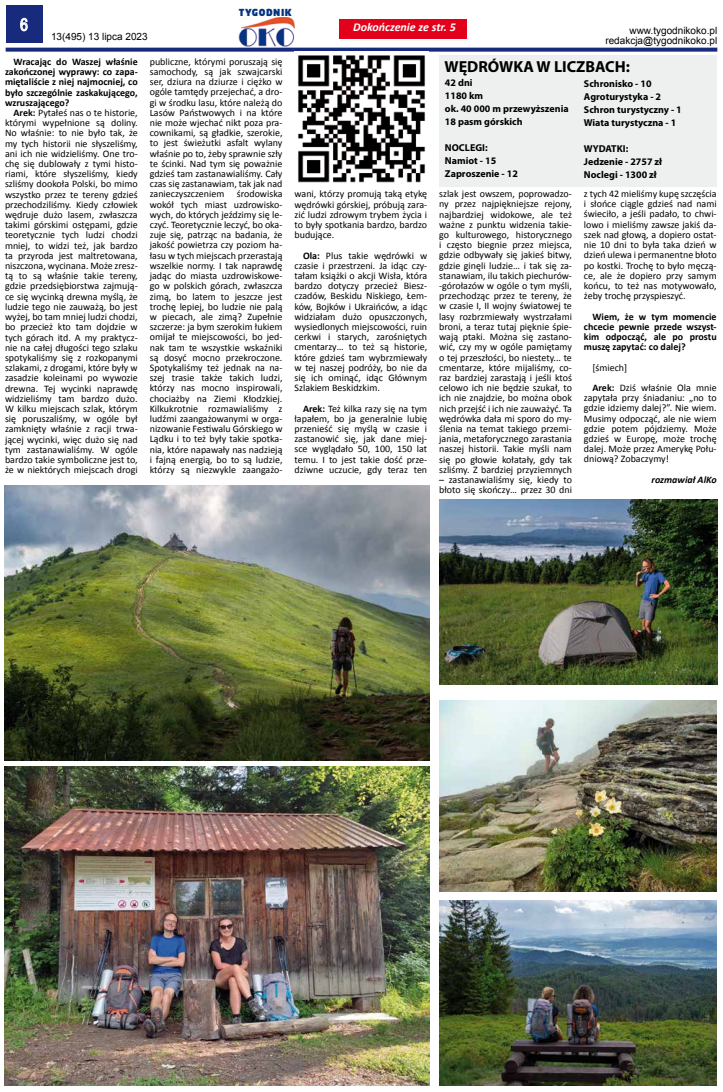
<style>
.page{position:relative;width:723px;height:1092px;background:#fff}
.page>*{position:absolute;margin:0;border:0;box-sizing:border-box;transform-origin:0 0}
.t1{font:17px "Arial Narrow";color:#fff}
.t2{font:700 16px "Myriad Pro";color:#000}
.t3{font:italic 700 12px "Calibri";color:#fff}
.t4{font:10px/10.2px "Calibri";color:#000;text-align:justify}
.t5{font:700 10px/10.2px "Calibri";color:#000;text-align:justify}
.t6{font:700 10px/13px "Myriad Pro";color:#000}
.t7{font:10px/10px "Arial";color:#000;text-align:right}
.t8{font:italic 700 10px "Calibri";color:#000}
.t9{font:900 9.6px "Neo Sans Pro";letter-spacing:.06em;color:#053481}
.s1{font-weight:700}
</style>
<div class="page">
<div style="left:6px;top:6px;width:37px;height:37px;background:#182a7b"></div>
<svg style="left:20px;top:18px;width:8px;height:13px"></svg>
<svg style="left:6px;top:48px;width:711px;height:4px;background:#293a84"></svg>
<img style="left:238px;top:17px;width:56px;height:29px">
<div style="left:339px;top:19px;width:128px;height:19px;background:#e2001a"></div>
<img style="left:439px;top:900px;width:278px;height:185px">
<img style="left:4px;top:485px;width:425px;height:275px">
<img style="left:4px;top:766px;width:425px;height:319px">
<img style="left:439px;top:700px;width:278px;height:191px">
<img style="left:439px;top:499px;width:278px;height:185px">
<img style="left:294px;top:51px;width:135px;height:132px">
<div style="left:439px;top:55px;width:278px;height:131px;background:#eeefef"></div>
<h1 class="t1" style="left:20px;top:12px;width:9px">6</h1>
<p class="t7" style="left:51px;top:32px;width:98px">13(495) 13 lipca 2023</p>
<p class="t9" style="left:239px;top:6px;width:55px">TYGODNIK</p>
<p class="t3" style="left:353px;top:19px;width:104px">Dokończenie ze str. 5</p>
<p class="t7" style="left:605px;top:25px;width:113px">www.tygodnikoko.pl redakcja@tygodnikoko.pl</p>
<p class="t5" style="left:5px;top:56px;width:134px;text-indent:9px">Wracając do Waszej właśnie zakończonej wyprawy: co zapa&shy;miętaliście z niej najmocniej, co było szczególnie zaskakującego, wzruszającego?</p>
<p class="t4" style="left:5px;top:107px;width:134px;text-indent:8px"><span class="s1">Arek:</span> Pytałeś nas o te historie, którymi wypełnione są doliny.<br>No właśnie: to nie było tak, że my tych historii nie słyszeliśmy, ani ich nie widzieliśmy. One tro&shy;chę się dublowały z tymi histo&shy;riami, które słyszeliśmy, kiedy szliśmy dookoła Polski, bo mimo wszystko przez te tereny gdzieś przechodziliśmy. Kiedy człowiek wędruje dużo lasem, zwłaszcza takimi górskimi ostępami, gdzie teoretycznie tych ludzi chodzi mniej, to widzi też, jak bardzo ta przyroda jest maltretowana, niszczona, wycinana. Może zresz&shy;tą to są właśnie takie tereny, gdzie przedsiębiorstwa zajmują&shy;ce się wycinką drewna myślą, że ludzie tego nie zauważą, bo jest wyżej, bo tam mniej ludzi chodzi, bo przecież kto tam dojdzie w tych górach itd. A my praktycz&shy;nie na całej długości tego szlaku spotykaliśmy się z rozkopanymi szlakami, z drogami, które były w zasadzie koleinami po wywozie drewna. Tej wycinki naprawdę widzieliśmy tam bardzo dużo.<br>W kilku miejscach szlak, którym się poruszaliśmy, w ogóle był zamknięty właśnie z racji trwa&shy;jącej wycinki, więc dużo się nad tym zastanawialiśmy. W ogóle bardzo takie symboliczne jest to, że w niektórych miejscach drogi</p>
<p class="t4" style="left:150px;top:56px;width:134px">publiczne, którymi poruszają się samochody, są jak szwajcarski ser, dziura na dziurze i ciężko w ogóle tamtędy przejechać, a dro&shy;gi w środku lasu, które należą do Lasów Państwowych i na które nie może wjechać nikt poza pra&shy;cownikami, są gładkie, szerokie, to jest świeżutki asfalt wylany właśnie po to, żeby sprawnie szły te ścinki. Nad tym się poważnie gdzieś tam zastanawialiśmy. Cały czas się zastanawiam, tak jak nad zanieczyszczeniem</p>
<p class="t4" style="left:150px;top:188px;width:134px;text-indent:87px">środowiska wokół tych miast uzdrowisko&shy;wych, do których jeździmy się le&shy;czyć. Teoretycznie leczyć, bo oka&shy;zuje się, patrząc na badania, że jakość powietrza czy poziom ha&shy;łasu w tych miejscach przerastają wszelkie normy. I tak naprawdę jadąc do miasta uzdrowiskowe&shy;go w polskich górach, zwłaszcza zimą, bo latem to jeszcze jest trochę lepiej, bo ludzie nie palą w piecach, ale zimą? Zupełnie szczerze: ja bym szerokim łukiem omijał te miejscowości, bo jed&shy;nak tam te wszystkie wskaźniki są dosyć mocno przekroczone.<br>Spotykaliśmy też jednak na na&shy;szej trasie także takich ludzi, którzy nas mocno inspirowali, chociażby na Ziemi Kłodzkiej.<br>Kilkukrotnie rozmawialiśmy z ludźmi zaangażowanymi w orga&shy;nizowanie Festiwalu Górskiego w Lądku i to też były takie spotka&shy;nia, które napawały nas nadzieją i fajną energią, bo to są ludzie, którzy są niezwykle zaangażo-</p>
<p class="t4" style="left:294px;top:188px;width:134px">wani, którzy promują taką etykę wędrówki górskiej, próbują zara&shy;zić ludzi zdrowym trybem życia i to były spotkania bardzo, bardzo budujące.</p>
<p class="t4" style="left:294px;top:250px;width:134px;text-indent:9px"><span class="s1">Ola:</span> Plus takie wędrówki w czasie i przestrzeni. Ja idąc czy&shy;tałam książki o akcji Wisła, która bardzo dotyczy przecież Biesz&shy;czadów, Beskidu Niskiego, Łem&shy;ków, Bojków i Ukraińców, a idąc widziałam dużo opuszczonych, wysiedlonych miejscowości, ruin cerkwi i starych, zarośniętych cmentarzy… to też są historie, które gdzieś tam wybrzmiewały w tej naszej podróży, bo nie da się ich ominąć, idąc Głównym Szlakiem Beskidzkim.</p>
<p class="t4" style="left:294px;top:403px;width:134px;text-indent:8px"><span class="s1">Arek:</span> Też kilka razy się na tym łapałem, bo ja generalnie lubię przenieść się myślą w czasie i zastanowić się, jak dane miej&shy;sce wyglądało 50, 100, 150 lat temu. I to jest takie dość prze&shy;dziwne uczucie, gdy teraz ten</p>
<h2 class="t2" style="left:444px;top:58px;width:187px">WĘDRÓWKA W LICZBACH:</h2>
<p class="t6" style="left:445px;top:76px;width:125px">42 dni<br>1180 km<br>ok. 40 000 m przewyższenia<br>18 pasm górskich</p>
<p class="t6" style="left:445px;top:141px;width:75px">NOCLEGI:<br>Namiot - 15<br>Zaproszenie - 12</p>
<p class="t4" style="left:439px;top:188px;width:134px">szlak jest owszem, poprowadzo&shy;ny przez najpiękniejsze rejony, najbardziej widokowe, ale też ważne z punktu widzenia takie&shy;go kulturowego, historycznego i często biegnie przez miejsca, gdzie odbywały się jakieś bitwy, gdzie ginęli ludzie… i tak się za&shy;stanawiam, ilu takich piechurów--górołazów w ogóle o tym myśli, przechodząc przez te tereny, że w czasie I, II wojny światowej te lasy rozbrzmiewały wystrzałami broni, a teraz tutaj pięknie śpie&shy;wają ptaki. Można się zastano&shy;wić, czy my w ogóle pamiętamy o tej przeszłości, bo niestety... te cmentarze, które mijaliśmy, co&shy;raz bardziej zarastają i jeśli ktoś celowo ich nie będzie szukał, to ich nie znajdzie, bo można obok nich przejść i ich nie zauważyć. Ta wędrówka dała mi sporo do my&shy;ślenia na temat takiego przemi&shy;jania, metaforycznego zarastania naszej historii. Takie myśli nam się po głowie kołatały, gdy tak szliśmy. Z bardziej przyziemnych</p>
<p class="t4" style="left:439px;top:474px;width:134px">– zastanawialiśmy się, kiedy to błoto się skończy… przez 30 dni</p>
<p class="t6" style="left:584px;top:77px;width:99px">Schronisko - 10<br>Agroturystyka - 2<br>Schron turystyczny - 1<br>Wiata turystyczna - 1</p>
<p class="t6" style="left:584px;top:142px;width:80px">WYDATKI:<br>Jedzenie - 2757 zł<br>Noclegi - 1300 zł</p>
<p class="t4" style="left:584px;top:188px;width:134px">z tych 42 mieliśmy kupę szczęścia i słońce ciągle gdzieś nad nami świeciło, a jeśli padało, to chwi&shy;lowo i mieliśmy zawsze jakiś da&shy;szek nad głową, a dopiero ostat&shy;nie 10 dni to była taka dzień w dzień ulewa i permanentne błoto po kostki. Trochę to było męczą&shy;ce, ale że dopiero przy samym końcu, to też nas motywowało, żeby trochę przyspieszyć.</p>
<p class="t5" style="left:584px;top:310px;width:134px;text-indent:8px">Wiem, że w tym momencie chcecie pewnie przede wszyst&shy;kim odpocząć, ale po prostu muszę zapytać: co dalej?</p>
<p class="t4" style="left:592px;top:356px;width:126px;line-height:20.4px">[śmiech]<br><span class="s1">Arek:</span> Dziś właśnie Ola mnie</p>
<p class="t4" style="left:584px;top:392px;width:134px">zapytała przy śniadaniu: „no to gdzie idziemy dalej?”. Nie wiem.<br>Musimy odpocząć, ale nie wiem gdzie potem pójdziemy. Może gdzieś w Europę, może trochę dalej. Może przez Amerykę Połu&shy;dniową? Zobaczymy!</p>
<p class="t8" style="left:651px;top:473px;width:67px">rozmawiał AlKo</p>
</div>
